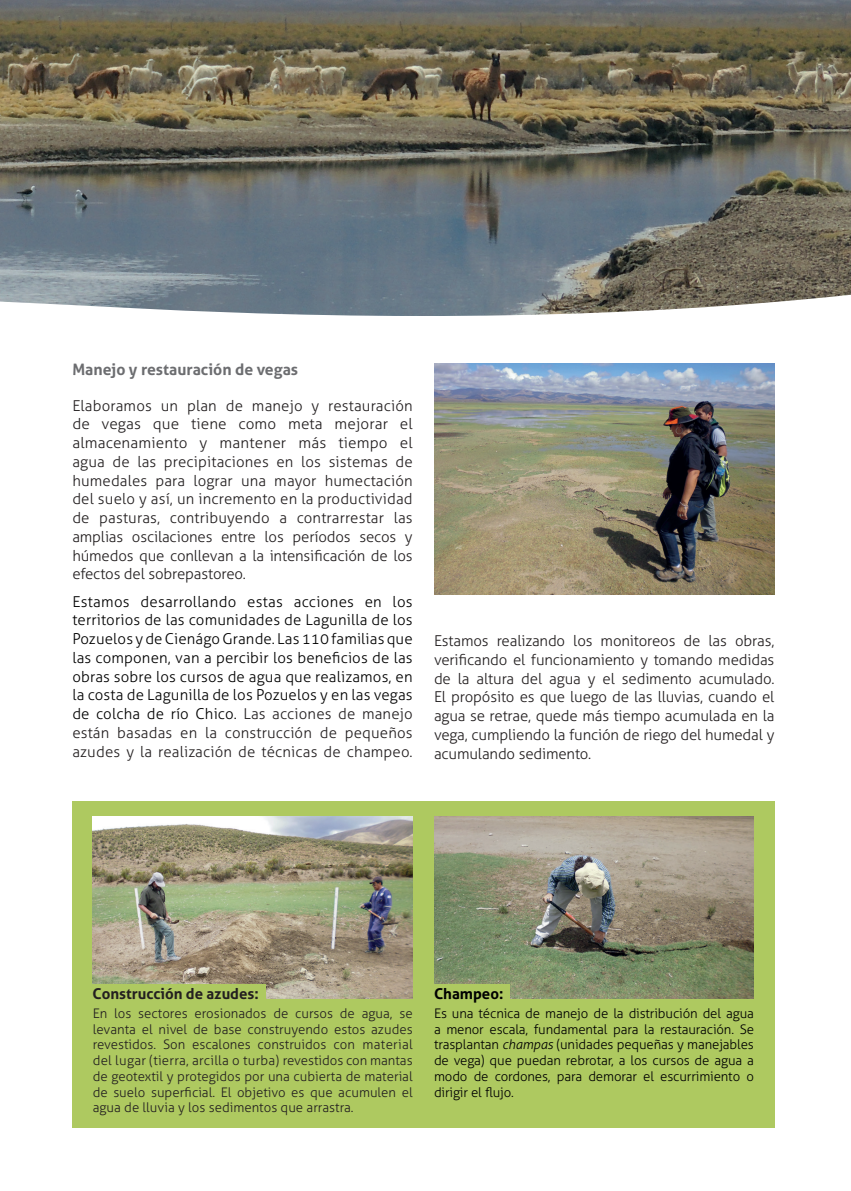
<style>
.page{position:relative;width:851px;height:1191px;background:#fff}
.page>*{position:absolute;margin:0;border:0;box-sizing:border-box;transform-origin:0 0}
.t1{font:700 15.75px "Aller";color:#6c6d70}
.t2{font:300 15px/18.8px "Aller";letter-spacing:-.01em;color:#231f20;text-align:justify}
.t3{font:300 15px/18.8px "Aller";letter-spacing:.01em;color:#000001;text-align:justify}
.t4{font:700 15px "Aller";color:#231f20}
.t5{font:700 15px "Aller";color:#000001}
.t6{font:300 13.2px/15.8px "Aller";color:#231f20;text-align:justify}
.t7{font:300 13.2px/15.8px "Aller";letter-spacing:-.01em;color:#000001;text-align:justify}
.s1{color:#231f20}
.s2{font-style:italic}
</style>
<div class="page">
<img style="left:0;top:0;width:850px;height:316px">
<div style="left:72px;top:801px;width:702px;height:326px;background:#aec960"></div>
<img style="left:434px;top:363px;width:340px;height:232px">
<img style="left:93px;top:816px;width:319px;height:182px">
<img style="left:434px;top:816px;width:319px;height:182px">
<div style="left:92px;top:984px;width:174px;height:17px;background:#aec960"></div>
<div style="left:434px;top:984px;width:75px;height:17px;background:#aec960"></div>
<p class="t1" style="left:72px;top:359px;width:227px">Manejo y restauración de vegas</p>
<p class="t2" style="left:72px;top:396px;width:342px">Elaboramos un plan de manejo y restauración de vegas que tiene como meta mejorar el almacenamiento y mantener más tiempo el agua de las precipitaciones en los sistemas de humedales para lograr una mayor humectación del suelo y así, un incremento en la productividad de pasturas, contribuyendo a contrarrestar las amplias oscilaciones entre los períodos secos y húmedos que conllevan a la intensificación de los efectos del sobrepastoreo.</p>
<p class="t3" style="left:72px;top:592px;width:342px">Estamos desarrollando estas acciones en los territorios de las comunidades de Lagunilla de los Pozuelos y de Cienágo Grande. Las 110 familias que las componen, van a percibir los beneficios de las obras sobre los cursos de agua que realizamos, en la costa de Lagunilla de los Pozuelos y en las vegas de colcha de río Chico. <span class="s1">Las acciones de manejo están basadas en la construcción de pequeños azudes y la realización de técnicas de champeo.</span></p>
<p class="t2" style="left:434px;top:631px;width:342px">Estamos realizando los monitoreos de las obras, verificando el funcionamiento y tomando medidas de la altura del agua y el sedimento acumulado.<br>El propósito es que luego de las lluvias, cuando el agua se retrae, quede más tiempo acumulada en la vega, cumpliendo la función de riego del humedal y acumulando sedimento.</p>
<p class="t4" style="left:92px;top:984px;width:168px">Construcción de azudes:</p>
<p class="t5" style="left:434px;top:984px;width:71px">Champeo:</p>
<p class="t6" style="left:93px;top:1005px;width:321px">En los sectores erosionados de cursos de agua, se levanta el nivel de base construyendo estos azudes revestidos. Son escalones construidos con material del lugar (tierra, arcilla o turba) revestidos con mantas de geotextil y protegidos por una cubierta de material de suelo superficial. El objetivo es que acumulen el agua de lluvia y los sedimentos que arrastra.</p>
<p class="t7" style="left:434px;top:1005px;width:321px">Es una técnica de manejo de la distribución del agua a menor escala, fundamental para la restauración. Se trasplantan <span class="s2">champas</span> (unidades pequeñas y manejables de vega) que puedan rebrotar, a los cursos de agua a modo de cordones, para demorar el escurrimiento o dirigir el flujo.</p>
</div>
